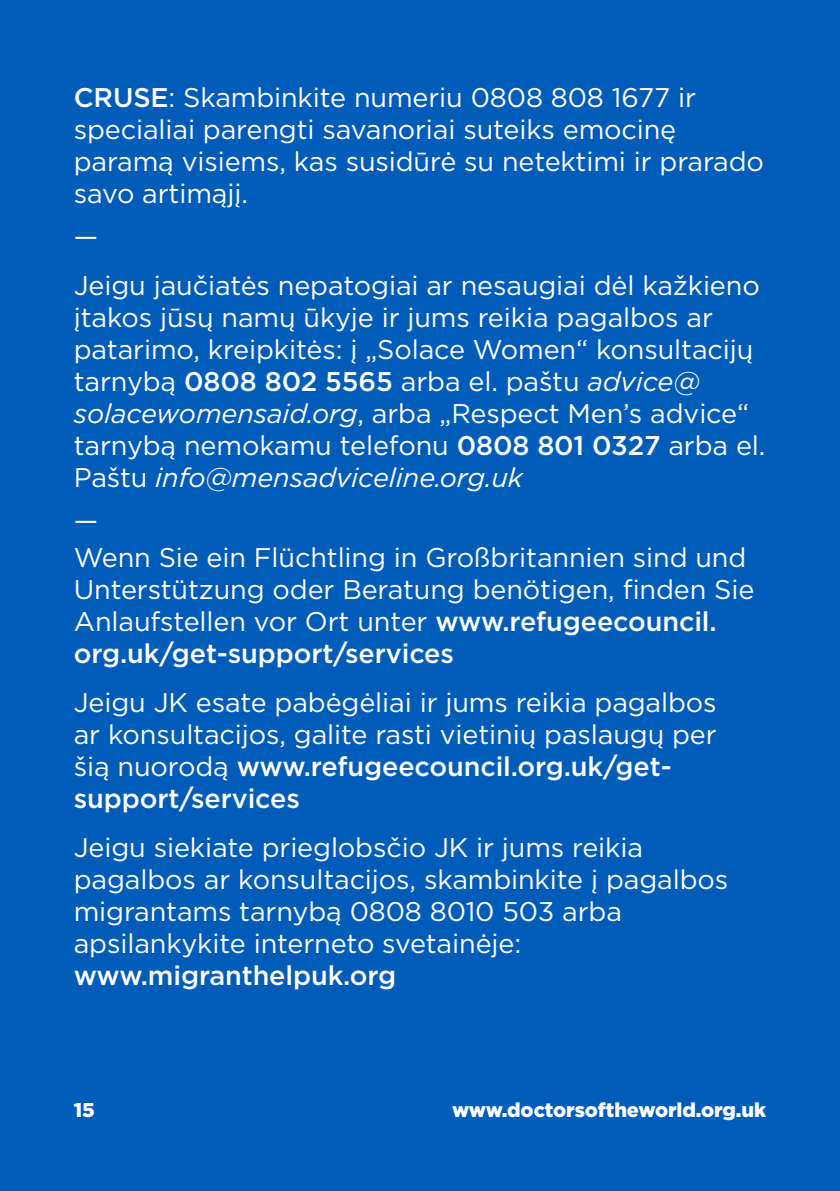
<style>
.page{position:relative;width:840px;height:1191px;background:#fff}
.page>*{position:absolute;margin:0;border:0;box-sizing:border-box;transform-origin:0 0}
.t1{font:27px/32px "Gotham";letter-spacing:-.005em;color:#fff}
.t2{font:500 27px "Gotham";letter-spacing:-.005em;color:#fff}
.t3{font:900 20px "Gotham";letter-spacing:-.005em;color:#fff}
.s1{font-weight:500}
.s2{font-style:italic}
</style>
<div class="page">
<div style="left:0;top:0;width:839px;height:1191px;background:#005cb9"></div>
<p class="t1" style="left:74px;top:81px;width:691px"><span class="s1">CRUSE</span>: Skambinkite numeriu 0808 808 1677 ir specialiai parengti savanoriai suteiks emocinę paramą visiems, kas susidūrė su netektimi ir prarado savo artimąjį.</p>
<p class="t1" style="left:74px;top:211px;width:687px;line-height:49px">—<br>Jeigu jaučiatės nepatogiai ar nesaugiai dėl kažkieno</p>
<p class="t1" style="left:74px;top:300px;width:692px">įtakos jūsų namų ūkyje ir jums reikia pagalbos ar patarimo, kreipkitės: į „Solace Women“ konsultacijų tarnybą <span class="s1">0808 802 5565</span> arba el. paštu <span class="s2">advice@ solacewomensaid.org</span>, arba „Respect Men’s advice“ tarnybą nemokamu telefonu <span class="s1">0808 801 0327</span> arba el.<br>Paštu <span class="s2">info@mensadviceline.org.uk</span></p>
<p class="t1" style="left:74px;top:501px;width:673px;line-height:37px">—<br>Wenn Sie ein Flüchtling in Großbritannien sind und</p>
<p class="t1" style="left:74px;top:572px;width:681px">Unterstützung oder Beratung benötigen, finden Sie<br>Anlaufstellen vor Ort unter <span class="s1">www.refugeecouncil. org.uk/get-support/services</span></p>
<p class="t1" style="left:74px;top:685px;width:644px">Jeigu JK esate pabėgėliai ir jums reikia pagalbos ar konsultacijos, galite rasti vietinių paslaugų per šią nuorodą <span class="s1">www.refugeecouncil.org.uk/get&shy;support/services</span></p>
<p class="t1" style="left:74px;top:830px;width:655px">Jeigu siekiate prieglobsčio JK ir jums reikia pagalbos ar konsultacijos, skambinkite į pagalbos migrantams tarnybą 0808 8010 503 arba apsilankykite interneto svetainėje:</p>
<p class="t2" style="left:74px;top:957px;width:324px">www.migranthelpuk.org</p>
<p class="t3" style="left:74px;top:1095px;width:22px">15</p>
<p class="t3" style="left:452px;top:1096px;width:315px">www.doctorsoftheworld.org.uk</p>
</div>
